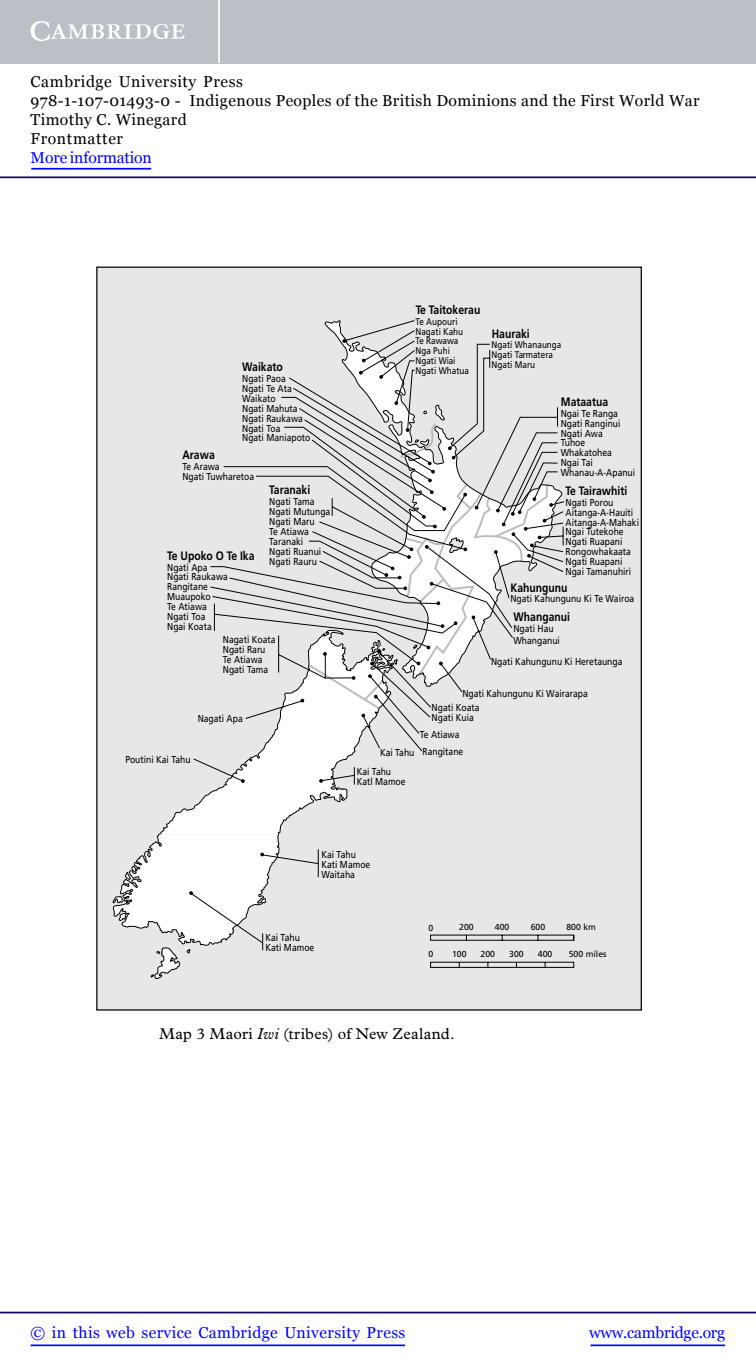
<style>
.page{position:relative;width:756px;height:1371px;background:#fff}
.page>*{position:absolute;margin:0;border:0;box-sizing:border-box;transform-origin:0 0}
.t1{font:15.75px/18.9px "Georgia";letter-spacing:.025em;color:#000}
.t2{font:15.75px "Georgia";letter-spacing:.025em;color:#00f}
.t3{font:15.75px "Plantin Std";letter-spacing:.015em;color:#000}
.t4{font:15.75px "Georgia";letter-spacing:-.015em;color:#00f}
.t5{font:15.75px "Georgia";letter-spacing:-.01em;color:#00f}
.t6{font:700 12.25px "Frutiger 65";color:#000;scale:.85 1}
.t7{font:9.97px/10px "Frutiger 55 Roman";color:#000;scale:.85 1}
.t8{font:9.62px/10px "Frutiger 55 Roman";color:#000;scale:.85 1}
.t9{font:8.75px "Frutiger 55 Roman";color:#000}
.s1{font-style:italic}
</style>
<div class="page">
<hr style="left:591px;top:1344px;width:134px;height:1px;background:#00f">
<hr style="left:0;top:1311px;width:756px;height:2px;background:#150666">
<hr style="left:31px;top:1344px;width:374px;height:1px;background:#00f">
<div style="left:0;top:0;width:756px;height:63px;background:#bac0c6"></div>
<svg style="left:31px;top:21px;width:154px;height:20px"></svg>
<hr style="left:218px;top:0;width:2px;height:63px;background:#fff">
<hr style="left:0;top:176px;width:756px;height:2px;background:#150666">
<hr style="left:31px;top:168px;width:120px;height:1px;background:#00f">
<div style="left:97px;top:267px;width:544px;height:742px;background:#e6e7e8"></div>
<svg style="left:113px;top:833px;width:151px;height:145px"></svg>
<svg style="left:190px;top:320px;width:375px;height:630px"></svg>
<h1 class="t1" style="left:31px;top:72px;width:671px">Cambridge University Press<br>978-1-107-01493-0 - Indigenous Peoples of the British Dominions and the First World War Timothy C. Winegard<br>Frontmatter</h1>
<h1 class="t5" style="left:31px;top:148px;width:123px">More information</h1>
<p class="t6" style="left:242px;top:360px;width:49px">Waikato</p>
<p class="t7" style="left:242px;top:373px;width:82px">Ngati Paoa<br>Ngati Te Ata<br>Waikato<br>Ngati Mahuta<br>Ngati Raukawa<br>Ngati Toa<br>Ngati Maniapoto</p>
<p class="t6" style="left:182px;top:448px;width:40px">Arawa</p>
<p class="t7" style="left:182px;top:461px;width:86px">Te Arawa<br>Ngati Tuwharetoa</p>
<p class="t6" style="left:167px;top:548px;width:104px">Te Upoko O Te Ika</p>
<p class="t7" style="left:167px;top:562px;width:73px">Ngati Apa<br>Ngati Raukawa<br>Rangitane<br>Muaupoko<br>Te Atiawa<br>Ngati Toa<br>Ngai Koata</p>
<p class="t6" style="left:269px;top:483px;width:50px">Taranaki</p>
<p class="t7" style="left:269px;top:496px;width:73px">Ngati Tama<br>Ngati Mutunga<br>Ngati Maru<br>Te Atiawa<br>Taranaki<br>Ngati Ruanui<br>Ngati Rauru</p>
<p class="t7" style="left:223px;top:634px;width:63px">Nagati Koata<br>Ngati Raru<br>Te Atiawa<br>Ngati Tama</p>
<p class="t7" style="left:198px;top:713px;width:54px">Nagati Apa</p>
<p class="t7" style="left:125px;top:754px;width:78px">Poutini Kai Tahu</p>
<p class="t6" style="left:416px;top:303px;width:78px">Te Taitokerau</p>
<p class="t8" style="left:416px;top:316px;width:64px">Te Aupouri<br>Nagati Kahu<br>Te Rawawa<br>Nga Puhi<br>Ngati Wiai<br>Ngati Whatua</p>
<p class="t6" style="left:492px;top:326px;width:46px">Hauraki</p>
<p class="t8" style="left:492px;top:339px;width:84px">Ngati Whanaunga<br>Ngati Tarmatera<br>Ngati Maru</p>
<p class="t6" style="left:561px;top:394px;width:57px">Mataatua</p>
<p class="t7" style="left:561px;top:408px;width:89px">Ngai Te Ranga<br>Ngati Ranginui<br>Ngati Awa<br>Tuhoe<br>Whakatohea<br>Ngai Tai<br>Whanau-A-Apanui</p>
<p class="t6" style="left:566px;top:483px;width:74px">Te Tairawhiti</p>
<p class="t7" style="left:566px;top:497px;width:88px">Ngati Porou<br>Aitanga-A-Hauiti<br>Aitanga-A-Mahaki<br>Ngai Tutekohe<br>Ngati Ruapani<br>Rongowhakaata<br>Ngati Ruapani<br>Ngai Tamanuhiri</p>
<p class="t6" style="left:511px;top:580px;width:69px">Kahungunu</p>
<p class="t7" style="left:510px;top:594px;width:147px">Ngati Kahungunu Ki Te Wairoa</p>
<p class="t6" style="left:514px;top:610px;width:68px">Whanganui</p>
<p class="t7" style="left:513px;top:622px;width:56px;line-height:12.2px">Ngati Hau<br>Whanganui</p>
<p class="t7" style="left:491px;top:656px;width:156px">Ngati Kahungunu Ki Heretaunga</p>
<p class="t7" style="left:462px;top:689px;width:149px">Ngati Kahungunu Ki Wairarapa</p>
<p class="t7" style="left:432px;top:702px;width:58px">Ngati Koata<br>Ngati Kuia</p>
<p class="t7" style="left:380px;top:725px;width:99px;line-height:17px;text-indent:40px">Te Atiawa<br>Kai Tahu Rangitane</p>
<p class="t7" style="left:357px;top:766px;width:59px">Kai Tahu<br>Katl Mamoe</p>
<p class="t7" style="left:321px;top:849px;width:59px">Kai Tahu<br>Kati Mamoe<br>Waitaha</p>
<p class="t7" style="left:265px;top:932px;width:59px">Kai Tahu<br>Kati Mamoe</p>
<p class="t9" style="left:429px;top:922px;width:6px">0</p>
<p class="t9" style="left:429px;top:949px;width:6px">0</p>
<p class="t9" style="left:566px;top:922px;width:31px">800 km</p>
<p class="t9" style="left:459px;top:922px;width:16px">200</p>
<p class="t9" style="left:495px;top:922px;width:16px">400</p>
<p class="t9" style="left:452px;top:949px;width:16px">100</p>
<p class="t9" style="left:531px;top:922px;width:16px">600</p>
<p class="t9" style="left:481px;top:949px;width:16px">200</p>
<p class="t9" style="left:569px;top:948px;width:39px">500 miles</p>
<p class="t9" style="left:509px;top:949px;width:16px">300</p>
<p class="t9" style="left:538px;top:949px;width:16px">400</p>
<p class="t3" style="left:159px;top:1024px;width:297px">Map 3 Maori <span class="s1">Iwi</span> (tribes) of New Zealand.</p>
<h1 class="t2" style="left:31px;top:1323px;width:376px">© in this web service Cambridge University Press</h1>
<h1 class="t4" style="left:589px;top:1323px;width:137px">www.cambridge.org</h1>
</div>
